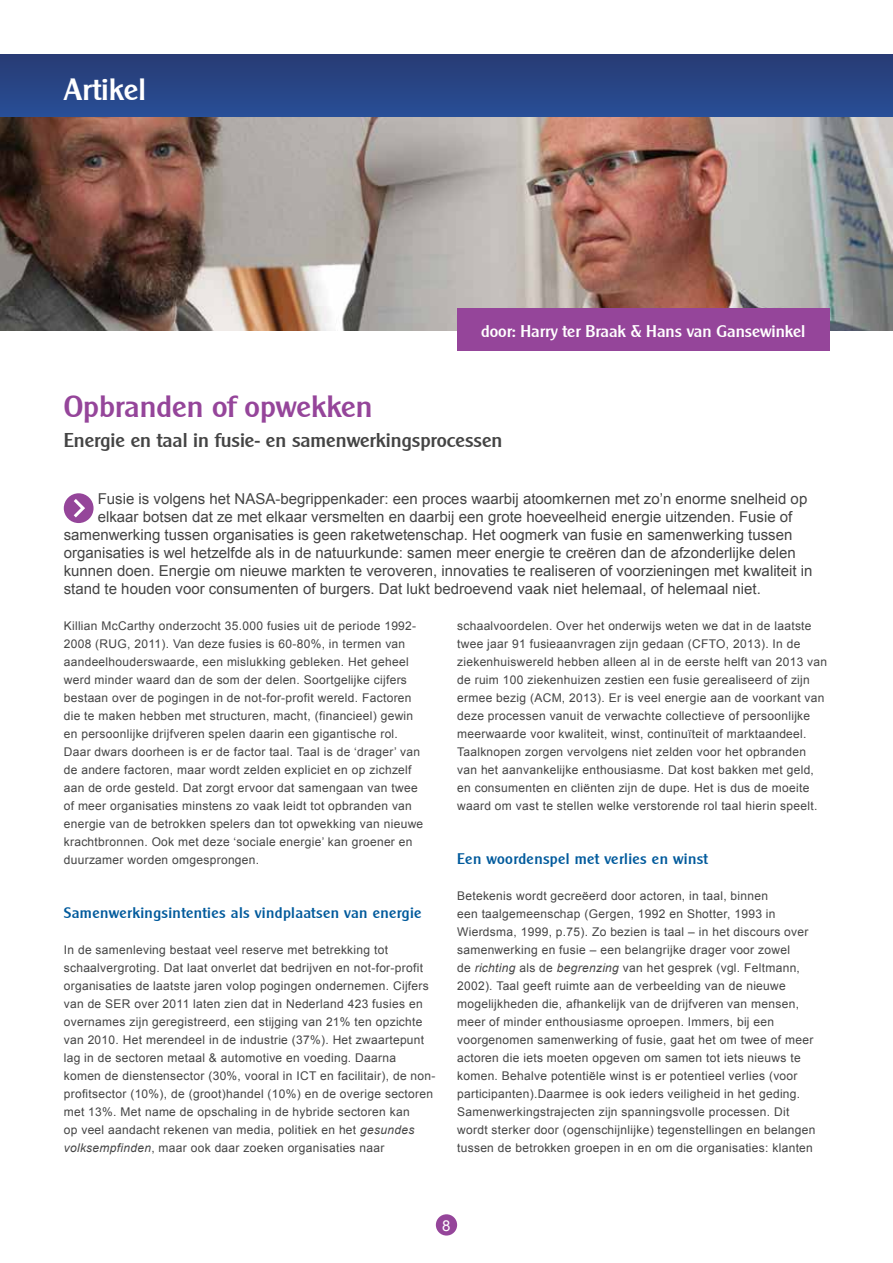
<style>
.page{position:relative;width:893px;height:1263px;background:#fff}
.page>*{position:absolute;margin:0;border:0;box-sizing:border-box;transform-origin:0 0}
.t1{font:500 30px "Cleargothic";color:#95459a}
.t2{font:500 30px "Cleargothic";color:#fff}
.t3{font:500 19.5px "Cleargothic";color:#444}
.t4{font:500 16.5px "Cleargothic";color:#fff}
.t5{font:15px "Arial";color:#444}
.t6{font:500 15px "Cleargothic";letter-spacing:.025em;color:#005a9c}
.t7{font:15px "Arial";color:#fff}
.t8{font:12px/18px "Arial";letter-spacing:.025em;color:#444}
.s1{font-style:italic}
</style>
<div class="page">
<div style="left:436px;top:1214px;width:21px;height:21px;background:#95459a;border-radius:50%"></div>
<div style="left:0;top:54px;width:893px;height:64px;background:linear-gradient(to bottom,#283b74,#284e97)"></div>
<div style="left:877px;top:54px;width:16px;height:64px;background:linear-gradient(to bottom,#283b74,#284e97)"></div>
<img style="left:0;top:118px;width:893px;height:212px">
<div style="left:457px;top:308px;width:372px;height:42px;background:#95459a"></div>
<div style="left:64px;top:493px;width:30px;height:30px;background:#95459a;border-radius:50%"></div>
<svg style="left:74px;top:499px;width:11px;height:18px"></svg>
<h1 class="t2" style="left:64px;top:72px;width:84px">Artikel</h1>
<h3 class="t4" style="left:481px;top:321px;width:326px">door: Harry ter Braak &amp; Hans van Gansewinkel</h3>
<h1 class="t1" style="left:64px;top:388px;width:310px">Opbranden of opwekken</h1>
<h2 class="t3" style="left:64px;top:428px;width:440px">Energie en taal in fusie- en samenwerkingsprocessen</h2>
<p class="t5" style="left:98px;top:489px;width:711px">Fusie is volgens het NASA-begrippenkader: een proces waarbij atoomkernen met zo’n enorme snelheid op</p>
<p class="t5" style="left:98px;top:507px;width:696px">elkaar botsen dat ze met elkaar versmelten en daarbij een grote hoeveelheid energie uitzenden. Fusie of</p>
<p class="t5" style="left:64px;top:525px;width:730px">samenwerking tussen organisaties is geen raketwetenschap. Het oogmerk van fusie en samenwerking tussen</p>
<p class="t5" style="left:64px;top:543px;width:734px">organisaties is wel hetzelfde als in de natuurkunde: samen meer energie te creëren dan de afzonderlijke delen</p>
<p class="t5" style="left:64px;top:561px;width:750px">kunnen doen. Energie om nieuwe markten te veroveren, innovaties te realiseren of voorzieningen met kwaliteit in</p>
<p class="t5" style="left:64px;top:579px;width:699px">stand te houden voor consumenten of burgers. Dat lukt bedroevend vaak niet helemaal, of helemaal niet.</p>
<p class="t8" style="left:64px;top:617px;width:361px">Killian McCarthy onderzocht 35.000 fusies uit de periode 1992- 2008 (RUG, 2011). Van deze fusies is 60-80%, in termen van aandeelhouderswaarde, een mislukking gebleken. Het geheel werd minder waard dan de som der delen. Soortgelijke cijfers bestaan over de pogingen in de not-for-profit wereld. Factoren die te maken hebben met structuren, macht, (financieel) gewin en persoonlijke drijfveren spelen daarin een gigantische rol.<br>Daar dwars doorheen is er de factor taal. Taal is de ‘drager’ van de andere factoren, maar wordt zelden expliciet en op zichzelf aan de orde gesteld. Dat zorgt ervoor dat samengaan van twee of meer organisaties minstens zo vaak leidt tot opbranden van energie van de betrokken spelers dan tot opwekking van nieuwe krachtbronnen. Ook met deze ‘sociale energie’ kan groener en duurzamer worden omgesprongen.</p>
<p class="t8" style="left:457px;top:617px;width:372px">schaalvoordelen. Over het onderwijs weten we dat in de laatste twee jaar 91 fusieaanvragen zijn gedaan (CFTO, 2013). In de ziekenhuiswereld hebben alleen al in de eerste helft van 2013 van de ruim 100 ziekenhuizen zestien een fusie gerealiseerd of zijn ermee bezig (ACM, 2013). Er is veel energie aan de voorkant van deze processen vanuit de verwachte collectieve of persoonlijke meerwaarde voor kwaliteit, winst, continuïteit of marktaandeel.<br>Taalknopen zorgen vervolgens niet zelden voor het opbranden van het aanvankelijke enthousiasme. Dat kost bakken met geld, en consumenten en cliënten zijn de dupe. Het is dus de moeite waard om vast te stellen welke verstorende rol taal hierin speelt.</p>
<p class="t6" style="left:457px;top:850px;width:252px">Een woordenspel met verlies en winst</p>
<p class="t8" style="left:457px;top:887px;width:360px">Betekenis wordt gecreëerd door actoren, in taal, binnen<br>een taalgemeenschap (Gergen, 1992 en Shotter, 1993 in Wierdsma, 1999, p.75). Zo bezien is taal – in het discours over samenwerking en fusie – een belangrijke drager voor zowel<br>de <span class="s1">richting</span> als de <span class="s1">begrenzing</span> van het gesprek (vgl. Feltmann, 2002). Taal geeft ruimte aan de verbeelding van de nieuwe mogelijkheden die, afhankelijk van de drijfveren van mensen, meer of minder enthousiasme oproepen. Immers, bij een voorgenomen samenwerking of fusie, gaat het om twee of meer actoren die iets moeten opgeven om samen tot iets nieuws te komen. Behalve potentiële winst is er potentieel verlies (voor participanten).Daarmee is ook ieders veiligheid in het geding.<br>Samenwerkingstrajecten zijn spanningsvolle processen. Dit wordt sterker door (ogenschijnlijke) tegenstellingen en belangen tussen de betrokken groepen in en om die organisaties: klanten</p>
<p class="t6" style="left:64px;top:904px;width:359px">Samenwerkingsintenties als vindplaatsen van energie</p>
<p class="t8" style="left:64px;top:941px;width:373px">In de samenleving bestaat veel reserve met betrekking tot schaalvergroting. Dat laat onverlet dat bedrijven en not-for-profit organisaties de laatste jaren volop pogingen ondernemen. Cijfers van de SER over 2011 laten zien dat in Nederland 423 fusies en overnames zijn geregistreerd, een stijging van 21% ten opzichte van 2010. Het merendeel in de industrie (37%). Het zwaartepunt lag in de sectoren metaal &amp; automotive en voeding. Daarna komen de dienstensector (30%, vooral in ICT en facilitair), de non&shy;profitsector (10%), de (groot)handel (10%) en de overige sectoren met 13%. Met name de opschaling in de hybride sectoren kan<br>op veel aandacht rekenen van media, politiek en het <span class="s1">gesundes volksempfinden</span>, maar ook daar zoeken organisaties naar</p>
<p class="t7" style="left:442px;top:1215px;width:10px">8</p>
</div>
